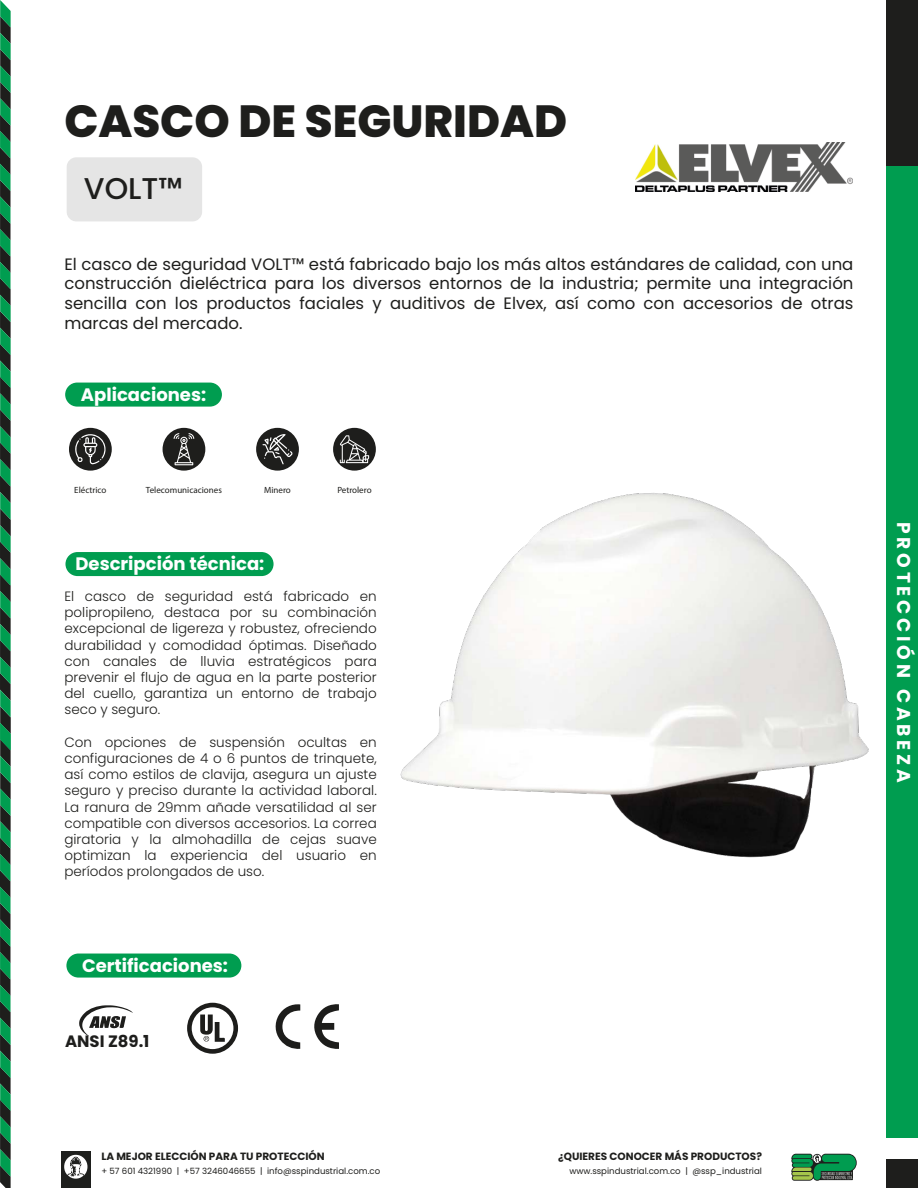
<style>
.page{position:relative;width:918px;height:1188px;background:#fff}
.page>*{position:absolute;margin:0;border:0;box-sizing:border-box;transform-origin:0 0}
.t1{font:800 45px "Poppins";color:#1e1e1c}
.t2{font:500 30px "Poppins";color:#1e1e1c}
.t3{font:700 18.6px "Poppins";letter-spacing:.2em;color:#fff}
.t4{font:700 18px "Poppins";color:#fff}
.t5{font:16.5px/19.8px "Poppins";color:#1e1e1c;text-align:justify}
.t6{font:700 16.5px "Poppins";color:#1e1e1c}
.t7{font:300 13.5px/16.2px "Poppins";color:#1e1e1c;text-align:justify}
.t8{font:700 10.5px "Poppins";color:#1f1f1d}
.t9{font:9px "Myriad Pro";color:#1e1e1c}
.t10{font:8.55px "Poppins";color:#1f1f1d}
</style>
<div class="page">
<svg style="left:0;top:0;width:11px;height:1188px;background:#1d6742"></svg>
<div style="left:886px;top:0;width:32px;height:191px;background:#1e1e1c"></div>
<div style="left:886px;top:167px;width:32px;height:971px;background:#009d50"></div>
<div style="left:886px;top:1160px;width:32px;height:28px;background:#1e1e1c"></div>
<div style="left:61px;top:1152px;width:29px;height:36px;background:#1e1f1d"></div>
<svg style="left:64px;top:1155px;width:23px;height:24px"></svg>
<svg style="left:791px;top:1154px;width:66px;height:27px;background:#3e8958"></svg>
<div style="left:67px;top:157px;width:135px;height:64px;background:#e5e5e5;border-radius:10px"></div>
<img style="left:636px;top:142px;width:217px;height:49px">
<div style="left:65px;top:383px;width:157px;height:24px;background:#009d50;border-radius:12px"></div>
<div style="left:69px;top:428px;width:43px;height:43px;background:#1e1e1c;border-radius:50%"></div>
<svg style="left:75px;top:434px;width:31px;height:31px"></svg>
<div style="left:256px;top:428px;width:43px;height:43px;background:#1e1e1c;border-radius:50%"></div>
<svg style="left:263px;top:434px;width:30px;height:30px"></svg>
<div style="left:333px;top:428px;width:43px;height:43px;background:#1e1e1c;border-radius:50%"></div>
<svg style="left:340px;top:435px;width:29px;height:28px"></svg>
<div style="left:163px;top:428px;width:42px;height:43px;background:#1e1e1c;border-radius:50%"></div>
<svg style="left:173px;top:433px;width:21px;height:32px"></svg>
<svg style="left:79px;top:1005px;width:54px;height:31px"></svg>
<div style="left:66px;top:954px;width:175px;height:24px;background:#009d50;border-radius:12px"></div>
<svg style="left:314px;top:1004px;width:25px;height:45px"></svg>
<svg style="left:275px;top:1004px;width:25px;height:45px"></svg>
<div style="left:65px;top:552px;width:209px;height:24px;background:#009d50;border-radius:12px"></div>
<svg style="left:187px;top:1003px;width:51px;height:51px"></svg>
<img style="left:400px;top:493px;width:469px;height:365px">
<h1 class="t1" style="left:64px;top:96px;width:504px">CASCO DE SEGURIDAD</h1>
<h2 class="t2" style="left:84px;top:171px;width:100px">VOLT™</h2>
<p class="t5" style="left:64px;top:254px;width:791px">El casco de seguridad VOLT™ está fabricado bajo los más altos estándares de calidad, con una construcción dieléctrica para los diversos entornos de la industria; permite una integración sencilla con los productos faciales y auditivos de Elvex, así como con accesorios de otras marcas del mercado.</p>
<h3 class="t4" style="left:81px;top:385px;width:127px">Aplicaciones:</h3>
<p class="t9" style="left:74px;top:485px;width:34px">Eléctrico</p>
<p class="t9" style="left:146px;top:485px;width:77px">Telecomunicaciones</p>
<p class="t9" style="left:264px;top:485px;width:28px">Minero</p>
<p class="t9" style="left:337px;top:485px;width:36px">Petrolero</p>
<h3 class="t4" style="left:75px;top:554px;width:190px">Descripción técnica:</h3>
<p class="t7" style="left:64px;top:588px;width:314px">El casco de seguridad está fabricado en polipropileno, destaca por su combinación excepcional de ligereza y robustez, ofreciendo durabilidad y comodidad óptimas. Diseñado con canales de lluvia estratégicos para prevenir el flujo de agua en la parte posterior del cuello, garantiza un entorno de trabajo seco y seguro.</p>
<p class="t7" style="left:64px;top:734px;width:314px">Con opciones de suspensión ocultas en configuraciones de 4 o 6 puntos de trinquete, así como estilos de clavija, asegura un ajuste seguro y preciso durante la actividad laboral.<br>La ranura de 29mm añade versatilidad al ser compatible con diversos accesorios. La correa giratoria y la almohadilla de cejas suave optimizan la experiencia del usuario en períodos prolongados de uso.</p>
<h3 class="t4" style="left:82px;top:955px;width:148px">Certificaciones:</h3>
<p class="t6" style="left:65px;top:1032px;width:86px">ANSI Z89.1</p>
<p class="t8" style="left:101px;top:1150px;width:225px">LA MEJOR ELECCIÓN PARA TU PROTECCIÓN</p>
<p class="t10" style="left:101px;top:1166px;width:280px">+ 57 601 4321990 | +57 3246046655 | info@sspindustrial.com.co</p>
<p class="t8" style="left:558px;top:1150px;width:205px">¿QUIERES CONOCER MÁS PRODUCTOS?</p>
<p class="t10" style="left:569px;top:1166px;width:194px">www.sspindustrial.com.co | @ssp_industrial</p>
<h3 class="t3" style="left:914px;top:522px;width:262px;rotate:90deg">PROTECCIÓN CABEZA</h3>
</div>
